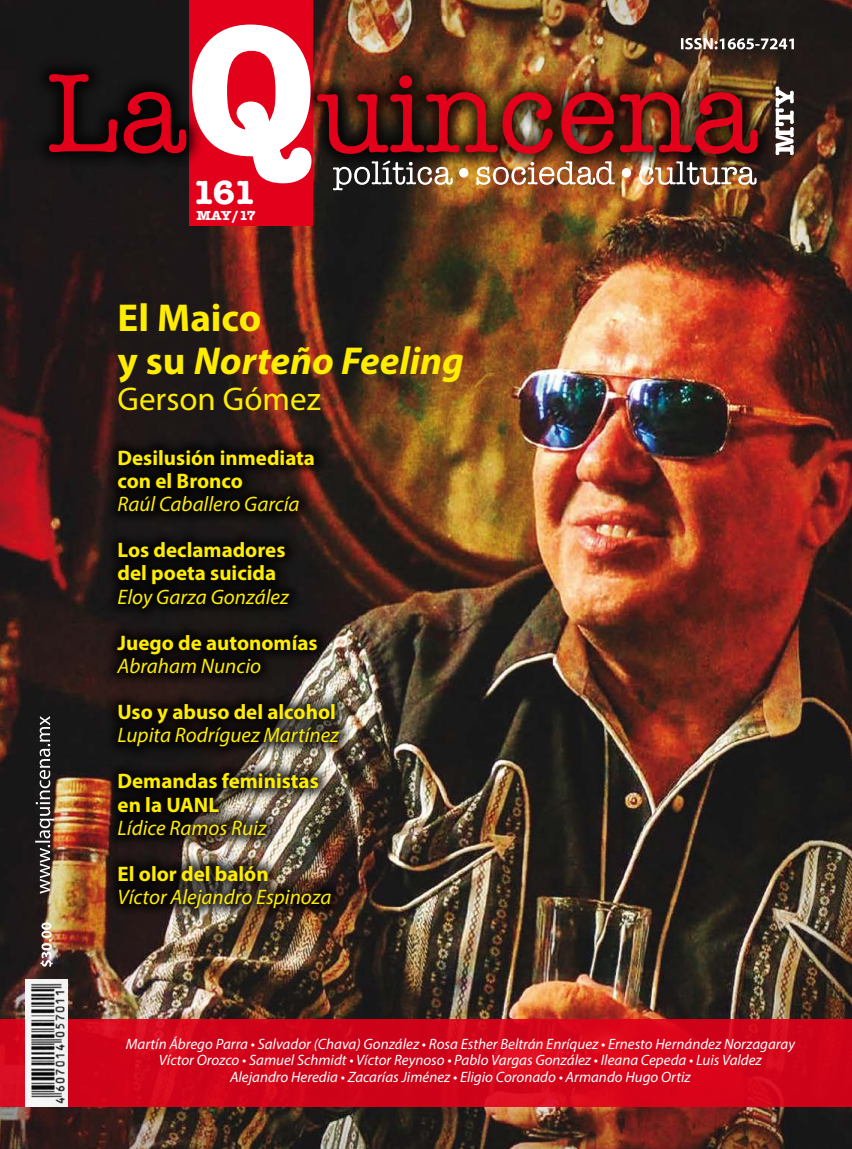
<style>
.page{position:relative;width:852px;height:1149px;background:#fff}
.page>*{position:absolute;margin:0;border:0;box-sizing:border-box;transform-origin:0 0}
.t1{font:italic 700 39px/42.9px "Myriad Pro";color:#ffed00}
.t2{font:700 34.5px "American Typewriter";color:#fff}
.t3{font:33px "Myriad Pro";color:#ffed00}
.t4{font:700 21px/23.1px "Myriad Pro";color:#ffed00}
.t5{font:italic 21px "Myriad Pro";color:#ffed00}
.t6{font:italic 15px/16.5px "Myriad Pro";color:#fff;text-align:center}
.t7{font:700 13.5px "American Typewriter";color:#fff}
.s1{font-style:normal}
</style>
<div class="page">
<img style="left:0;top:0;width:851px;height:1148px">
<div style="left:0;top:1018px;width:851px;height:88px;background:linear-gradient(to right,#d2051b,#d5051a)"></div>
<div style="left:189px;top:0;width:124px;height:225px;background:#e2001a"></div>
<svg style="left:40px;top:922px;width:13px;height:44px"></svg>
<div style="left:31px;top:56px;width:173px;height:115px;background:#000;opacity:.75"></div>
<svg style="left:49px;top:74px;width:137px;height:79px"></svg>
<div style="left:299px;top:58px;width:476px;height:114px;background:#000;opacity:.75"></div>
<img style="left:317px;top:75px;width:440px;height:79px">
<svg style="left:192px;top:25px;width:119px;height:158px"></svg>
<img style="left:333px;top:161px;width:423px;height:29px">
<svg style="left:775px;top:86px;width:18px;height:69px"></svg>
<svg style="left:680px;top:38px;width:113px;height:11px"></svg>
<svg style="left:35px;top:715px;width:19px;height:178px"></svg>
<img style="left:26px;top:979px;width:41px;height:126px">
<div style="left:104px;top:436px;width:248px;height:485px;background:#000;opacity:.75"></div>
<h2 class="t2" style="left:192px;top:162px;width:65px">161</h2>
<p class="t7" style="left:196px;top:204px;width:61px">MAY/17</p>
<h1 class="t1" style="left:117px;top:295px;width:347px"><span class="s1">El Maico<br>y su</span> Norteño Feeling</h1>
<h3 class="t3" style="left:117px;top:378px;width:205px">Gerson Gómez</h3>
<h3 class="t4" style="left:117px;top:445px;width:199px">Desilusión inmediata con el Bronco</h3>
<h3 class="t5" style="left:117px;top:491px;width:183px">Raúl Caballero García</h3>
<h3 class="t4" style="left:117px;top:538px;width:169px">Los declamadores del poeta suicida</h3>
<h3 class="t5" style="left:117px;top:583px;width:173px">Eloy Garza González</h3>
<h3 class="t4" style="left:117px;top:630px;width:201px">Juego de autonomías</h3>
<h3 class="t5" style="left:117px;top:652px;width:145px">Abraham Nuncio</h3>
<h3 class="t4" style="left:117px;top:699px;width:220px">Uso y abuso del alcohol</h3>
<h3 class="t5" style="left:117px;top:722px;width:223px">Lupita Rodríguez Martínez</h3>
<h3 class="t4" style="left:117px;top:769px;width:203px">Demandas feministas en la UANL</h3>
<h3 class="t5" style="left:117px;top:814px;width:150px">Lídice Ramos Ruiz</h3>
<h3 class="t4" style="left:117px;top:861px;width:153px">El olor del balón</h3>
<h3 class="t5" style="left:117px;top:883px;width:215px">Víctor Alejandro Espinoza</h3>
<p class="t6" style="left:126px;top:1034px;width:670px">Martín Ábrego Parra • Salvador (Chava) González • Rosa Esther Beltrán Enríquez • Ernesto Hernández Norzagaray<br>Víctor Orozco • Samuel Schmidt • Víctor Reynoso • Pablo Vargas González • Ileana Cepeda • Luis Valdez<br>Alejandro Heredia • Zacarías Jiménez • Eligio Coronado • Armando Hugo Ortiz</p>
</div>
